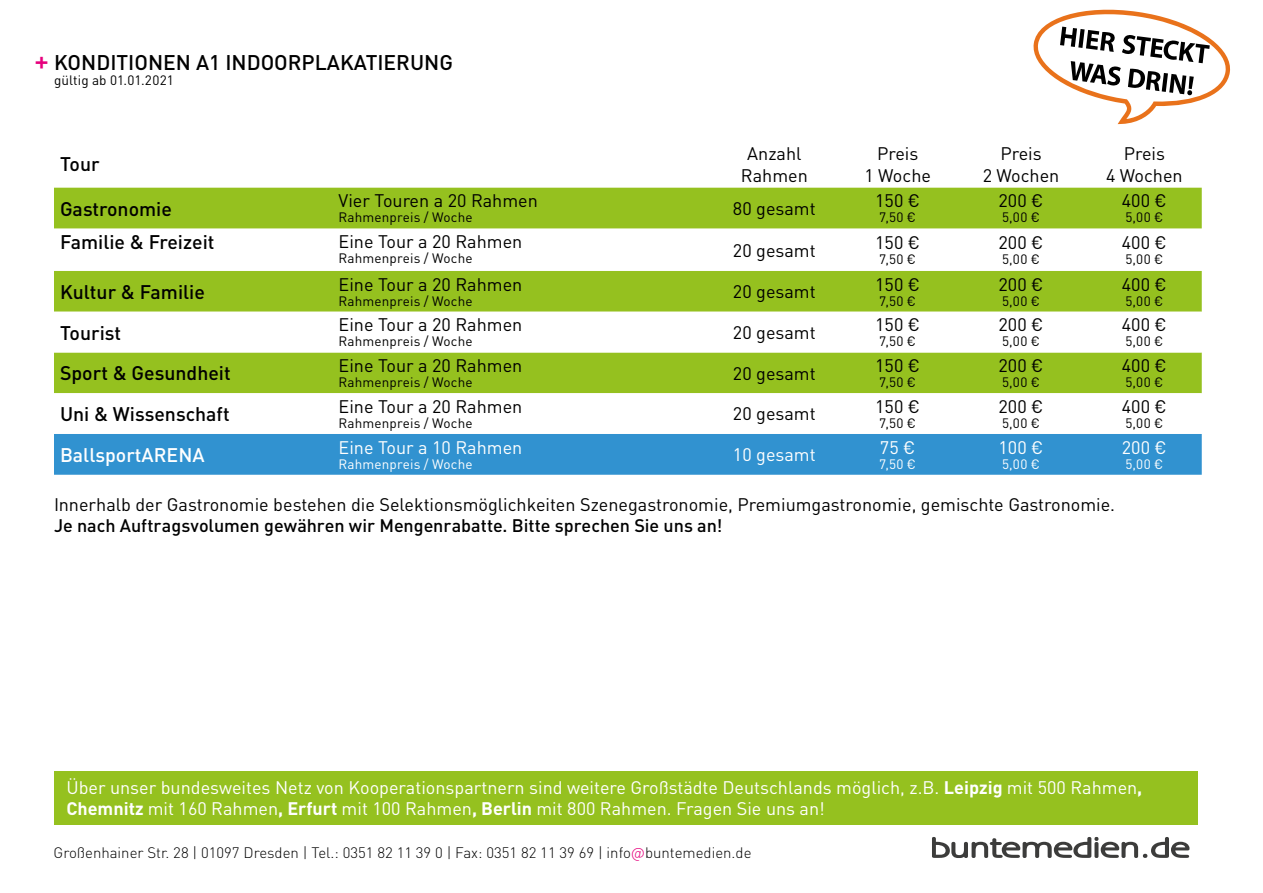
<style>
.page{position:relative;width:1263px;height:893px;background:#fff}
.page>*{position:absolute;margin:0;border:0;box-sizing:border-box;transform-origin:0 0}
.t1{font:500 27px "DIN Pro";color:#e6007d}
.t2{font:500 21px "DIN Pro";color:#000}
.t3{font:500 19.5px "DIN Pro";color:#000}
.t4{font:500 19.5px "DIN Pro";color:#fff}
.t5{font:18px/21.6px "DIN Pro";color:#000;text-align:center}
.t6{font:18px/21.6px "DIN Pro";color:#fff}
.t7{font:500 18px "DIN Pro";letter-spacing:-.005em;color:#000}
.t8{font:300 15px "DIN Pro";color:#000}
.t9{font:13.5px "DIN Pro";letter-spacing:.01em;color:#000}
.t10{font:13.5px "DIN Pro";letter-spacing:.01em;color:#fff}
.s1{font-weight:700}
.s2{color:#e6007d}
</style>
<div class="page">
<svg style="left:1033px;top:9px;width:198px;height:116px"></svg>
<svg style="left:54px;top:188px;width:1148px;height:124px;fill:#95c11f"></svg>
<div style="left:54px;top:352px;width:1148px;height:42px;background:#95c11f"></div>
<div style="left:54px;top:434px;width:1148px;height:41px;background:#3192d0"></div>
<div style="left:54px;top:771px;width:1143px;height:54px;background:#95c11f"></div>
<svg style="left:932px;top:837px;width:258px;height:21px"></svg>
<p class="t2" style="left:54px;top:48px;width:400px">KONDITIONEN A1 INDOORPLAKATIERUNG</p>
<p class="t9" style="left:54px;top:71px;width:121px">gültig ab 01.01.2021</p>
<h1 class="t1" style="left:34px;top:42px;width:16px">+</h1>
<p class="t3" style="left:60px;top:151px;width:41px">Tour</p>
<p class="t5" style="left:741px;top:142px;width:68px">Anzahl<br>Rahmen</p>
<p class="t5" style="left:864px;top:142px;width:68px">Preis<br>1 Woche</p>
<p class="t5" style="left:983px;top:142px;width:78px">Preis<br>2 Wochen</p>
<p class="t5" style="left:1106px;top:142px;width:78px">Preis<br>4 Wochen</p>
<p class="t3" style="left:60px;top:195px;width:113px">Gastronomie</p>
<p class="t5" style="left:875px;top:189px;width:46px">150 €</p>
<p class="t9" style="left:879px;top:208px;width:38px">7,50 €</p>
<p class="t5" style="left:339px;top:189px;width:201px">Vier Touren a 20 Rahmen</p>
<p class="t9" style="left:339px;top:208px;width:136px">Rahmenpreis / Woche</p>
<p class="t5" style="left:733px;top:197px;width:84px">80 gesamt</p>
<p class="t5" style="left:998px;top:189px;width:46px">200 €</p>
<p class="t9" style="left:1002px;top:208px;width:40px">5,00 €</p>
<p class="t5" style="left:1122px;top:189px;width:46px">400 €</p>
<p class="t9" style="left:1125px;top:208px;width:40px">5,00 €</p>
<p class="t3" style="left:60px;top:229px;width:156px">Familie &amp; Freizeit</p>
<p class="t5" style="left:339px;top:230px;width:185px">Eine Tour a 20 Rahmen</p>
<p class="t9" style="left:339px;top:249px;width:136px">Rahmenpreis / Woche</p>
<p class="t5" style="left:733px;top:239px;width:84px">20 gesamt</p>
<p class="t3" style="left:60px;top:278px;width:146px">Kultur &amp; Familie</p>
<p class="t3" style="left:60px;top:319px;width:63px">Tourist</p>
<p class="t3" style="left:60px;top:360px;width:172px">Sport &amp; Gesundheit</p>
<p class="t3" style="left:60px;top:401px;width:171px">Uni &amp; Wissenschaft</p>
<p class="t4" style="left:60px;top:441px;width:146px">BallsportARENA</p>
<p class="t5" style="left:339px;top:273px;width:185px">Eine Tour a 20 Rahmen</p>
<p class="t9" style="left:339px;top:292px;width:136px">Rahmenpreis / Woche</p>
<p class="t5" style="left:733px;top:280px;width:84px">20 gesamt</p>
<p class="t5" style="left:339px;top:313px;width:185px">Eine Tour a 20 Rahmen</p>
<p class="t9" style="left:339px;top:332px;width:136px">Rahmenpreis / Woche</p>
<p class="t5" style="left:733px;top:321px;width:84px">20 gesamt</p>
<p class="t5" style="left:339px;top:354px;width:185px">Eine Tour a 20 Rahmen</p>
<p class="t9" style="left:339px;top:373px;width:136px">Rahmenpreis / Woche</p>
<p class="t5" style="left:733px;top:362px;width:84px">20 gesamt</p>
<p class="t5" style="left:339px;top:395px;width:185px">Eine Tour a 20 Rahmen</p>
<p class="t9" style="left:339px;top:414px;width:136px">Rahmenpreis / Woche</p>
<p class="t5" style="left:733px;top:402px;width:84px">20 gesamt</p>
<p class="t6" style="left:339px;top:436px;width:185px">Eine Tour a 10 Rahmen</p>
<p class="t10" style="left:339px;top:455px;width:136px">Rahmenpreis / Woche</p>
<p class="t6" style="left:733px;top:443px;width:84px">10 gesamt</p>
<p class="t5" style="left:875px;top:231px;width:46px">150 €</p>
<p class="t9" style="left:879px;top:250px;width:38px">7,50 €</p>
<p class="t5" style="left:875px;top:273px;width:46px">150 €</p>
<p class="t9" style="left:879px;top:292px;width:38px">7,50 €</p>
<p class="t5" style="left:875px;top:313px;width:46px">150 €</p>
<p class="t9" style="left:879px;top:332px;width:38px">7,50 €</p>
<p class="t5" style="left:875px;top:354px;width:46px">150 €</p>
<p class="t9" style="left:879px;top:373px;width:38px">7,50 €</p>
<p class="t5" style="left:875px;top:395px;width:46px">150 €</p>
<p class="t9" style="left:879px;top:414px;width:38px">7,50 €</p>
<p class="t6" style="left:880px;top:436px;width:37px">75 €</p>
<p class="t10" style="left:879px;top:455px;width:38px">7,50 €</p>
<p class="t5" style="left:998px;top:231px;width:46px">200 €</p>
<p class="t9" style="left:1002px;top:250px;width:40px">5,00 €</p>
<p class="t5" style="left:1122px;top:231px;width:46px">400 €</p>
<p class="t9" style="left:1125px;top:250px;width:40px">5,00 €</p>
<p class="t5" style="left:998px;top:273px;width:46px">200 €</p>
<p class="t9" style="left:1002px;top:292px;width:40px">5,00 €</p>
<p class="t5" style="left:1122px;top:273px;width:46px">400 €</p>
<p class="t9" style="left:1125px;top:292px;width:40px">5,00 €</p>
<p class="t5" style="left:998px;top:313px;width:46px">200 €</p>
<p class="t9" style="left:1002px;top:332px;width:40px">5,00 €</p>
<p class="t5" style="left:1122px;top:313px;width:46px">400 €</p>
<p class="t9" style="left:1125px;top:332px;width:40px">5,00 €</p>
<p class="t5" style="left:998px;top:354px;width:46px">200 €</p>
<p class="t9" style="left:1002px;top:373px;width:40px">5,00 €</p>
<p class="t5" style="left:1122px;top:354px;width:46px">400 €</p>
<p class="t9" style="left:1125px;top:373px;width:40px">5,00 €</p>
<p class="t5" style="left:998px;top:395px;width:46px">200 €</p>
<p class="t9" style="left:1002px;top:414px;width:40px">5,00 €</p>
<p class="t5" style="left:1122px;top:395px;width:46px">400 €</p>
<p class="t9" style="left:1125px;top:414px;width:40px">5,00 €</p>
<p class="t6" style="left:998px;top:436px;width:46px">100 €</p>
<p class="t10" style="left:1002px;top:455px;width:40px">5,00 €</p>
<p class="t6" style="left:1122px;top:436px;width:46px">200 €</p>
<p class="t10" style="left:1125px;top:455px;width:40px">5,00 €</p>
<p class="t5" style="left:54px;top:493px;width:1063px">Innerhalb der Gastronomie bestehen die Selektionsmöglichkeiten Szenegastronomie, Premiumgastronomie, gemischte Gastronomie.</p>
<p class="t7" style="left:54px;top:513px;width:670px">Je nach Auftragsvolumen gewähren wir Mengenrabatte. Bitte sprechen Sie uns an!</p>
<p class="t6" style="left:66px;top:775px;width:1077px">Über unser bundesweites Netz von Kooperationspartnern sind weitere Großstädte Deutschlands möglich, z.B. <span class="s1">Leipzig</span> mit 500 Rahmen<span class="s1">,<br>Chemnitz</span> mit 160 Rahmen<span class="s1">, Erfurt</span> mit 100 Rahmen<span class="s1">, Berlin</span> mit 800 Rahmen. Fragen Sie uns an!</p>
<p class="t8" style="left:54px;top:842px;width:699px">Großenhainer Str. 28 | 01097 Dresden | Tel.: 0351 82 11 39 0 | Fax: 0351 82 11 39 69 | info<span class="s2">@</span>buntemedien.de</p>
</div>
